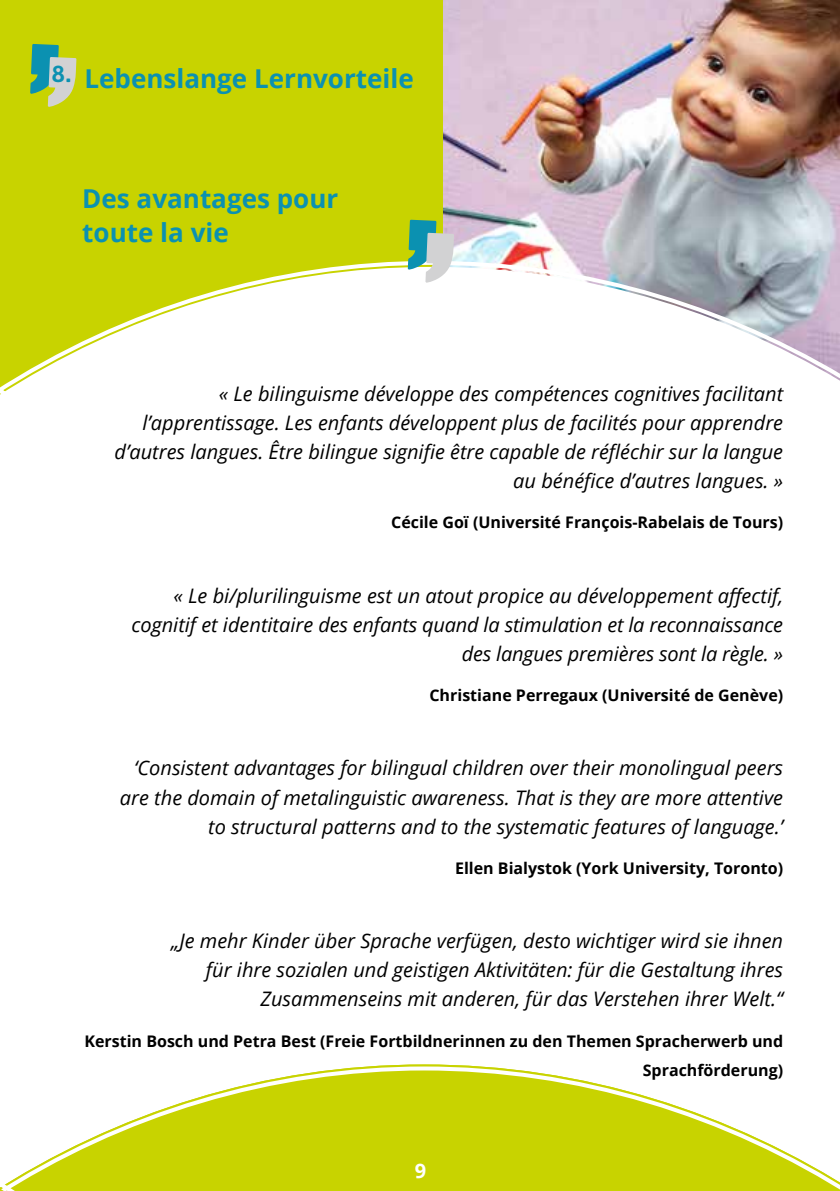
<style>
.page{position:relative;width:840px;height:1191px;background:#fff}
.page>*{position:absolute;margin:0;border:0;box-sizing:border-box;transform-origin:0 0}
.t1{font:700 26px/34px "Open Sans";color:#0b91b1}
.t2{font:italic 20px/29px "Open Sans";color:#000;text-align:right}
.t3{font:700 20px "Open Sans";color:#fff}
.t4{font:700 16px/29px "Open Sans";color:#000;text-align:right}
</style>
<div class="page">
<svg style="left:19px;top:1064px;width:820px;height:127px"></svg>
<svg style="left:0;top:1176px;width:19px;height:15px"></svg>
<img style="left:442px;top:0;width:397px;height:259px">
<div style="left:0;top:0;width:442px;height:472px;background:#c8d300"></div>
<svg style="left:334px;top:259px;width:505px;height:8px"></svg>
<svg style="left:12px;top:267px;width:827px;height:205px"></svg>
<svg style="left:0;top:380px;width:12px;height:92px"></svg>
<svg style="left:30px;top:44px;width:46px;height:63px"></svg>
<svg style="left:407px;top:220px;width:47px;height:63px;background:#9cc5be"></svg>
<h1 class="t1" style="left:51px;top:61px;width:363px"><sup>8.</sup> Lebenslange Lernvorteile</h1>
<h1 class="t1" style="left:82px;top:181px;width:257px">Des avantages pour toute la vie</h1>
<p class="t2" style="left:114px;top:379px;width:669px">« Le bilinguisme développe des compétences cognitives facilitant l’apprentissage. Les enfants développent plus de facilités pour apprendre d’autres langues. Être bilingue signifie être capable de réfléchir sur la langue au bénéfice d’autres langues. »</p>
<p class="t4" style="left:391px;top:507px;width:393px">Cécile Goï (Université François-Rabelais de Tours)</p>
<p class="t2" style="left:131px;top:580px;width:653px">« Le bi/plurilinguisme est un atout propice au développement affectif, cognitif et identitaire des enfants quand la stimulation et la reconnaissance des langues premières sont la règle. »</p>
<p class="t4" style="left:429px;top:680px;width:355px">Christiane Perregaux (Université de Genève)</p>
<p class="t2" style="left:120px;top:753px;width:664px">‘Consistent advantages for bilingual children over their monolingual peers are the domain of metalinguistic awareness. That is they are more attentive to structural patterns and to the systematic features of language.’</p>
<p class="t4" style="left:455px;top:853px;width:329px">Ellen Bialystok (York University, Toronto)</p>
<p class="t2" style="left:171px;top:926px;width:613px">„Je mehr Kinder über Sprache verfügen, desto wichtiger wird sie ihnen für ihre sozialen und geistigen Aktivitäten: für die Gestaltung ihres<br>Zusammenseins mit anderen, für das Verstehen ihrer Welt.“</p>
<p class="t4" style="left:84px;top:1026px;width:699px">Kerstin Bosch und Petra Best (Freie Fortbildnerinnen zu den Themen Spracherwerb und<br>Sprachförderung)</p>
<p class="t3" style="left:414px;top:1156px;width:13px">9</p>
</div>
